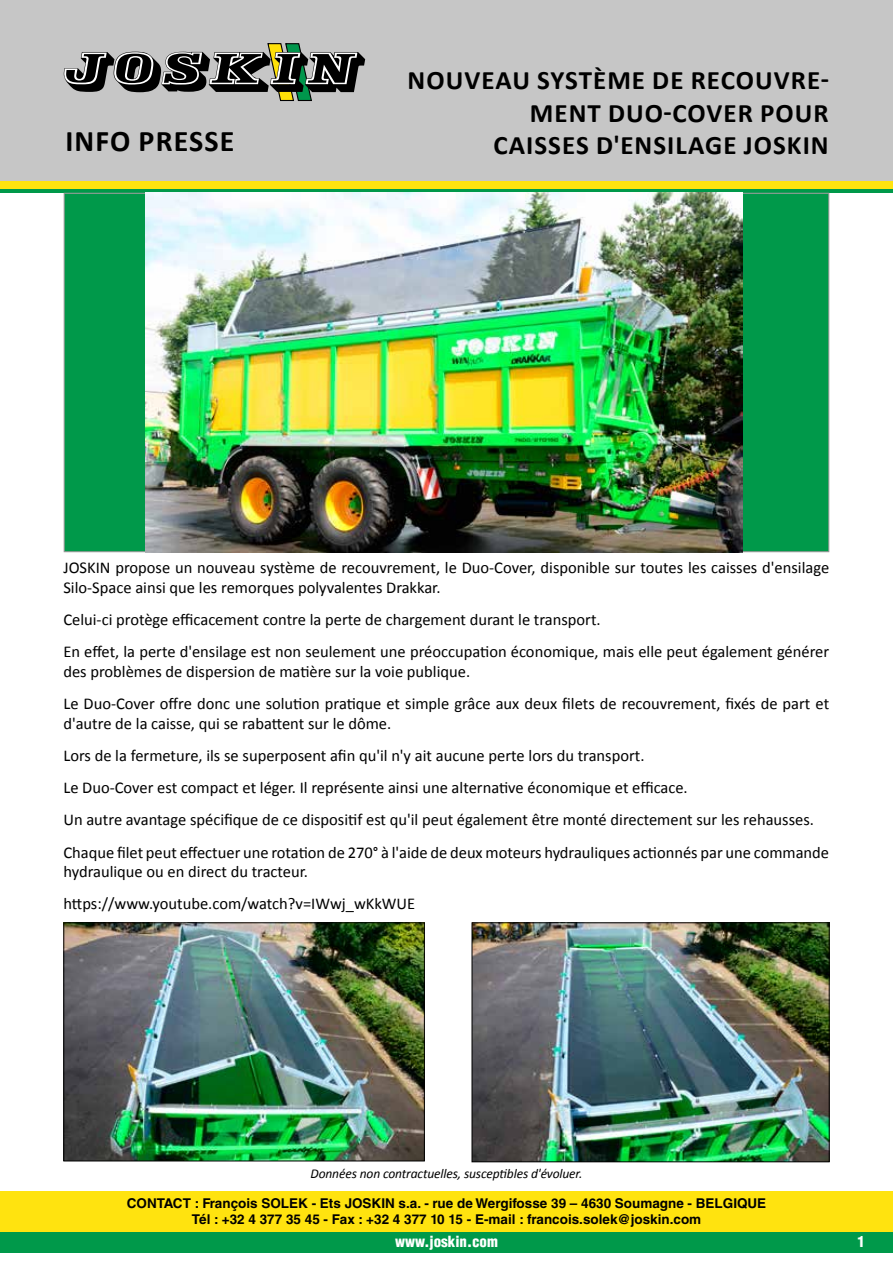
<style>
.page{position:relative;width:893px;height:1263px;background:#fff}
.page>*{position:absolute;margin:0;border:0;box-sizing:border-box;transform-origin:0 0}
.t1{font:700 30px "Calibri";letter-spacing:.04em;color:#000}
.t2{font:700 26.7px/32.4px "Calibri";letter-spacing:.04em;color:#000;text-align:right}
.t3{font:16.5px/32.2px "Calibri";color:#000}
.t4{font:900 condensed 15px "Helvetica LT Std";color:#fff}
.t5{font:700 13.5px/16.2px "Helvetica LT Std";color:#000;text-align:center}
.t6{font:italic 13.5px "Calibri";letter-spacing:-.01em;color:#000}
</style>
<div class="page">
<div style="left:0;top:1229px;width:893px;height:23px;background:#00994a"></div>
<svg style="left:0;top:189px;width:893px;height:4px;background:#29a867"></svg>
<div style="left:0;top:1191px;width:893px;height:40px;background:#ffe30f"></div>
<div style="left:0;top:180px;width:893px;height:9px;background:#ffe30f"></div>
<div style="left:0;top:0;width:893px;height:181px;background:#c6c6c6"></div>
<svg style="left:64px;top:43px;width:301px;height:58px"></svg>
<div style="left:64px;top:193px;width:765px;height:359px;background:#00994a;border:1px solid #979696"></div>
<img style="left:474px;top:924px;width:354px;height:236px">
<div style="left:472px;top:922px;width:358px;height:240px;border:1px solid #000"></div>
<img style="left:65px;top:924px;width:358px;height:235px">
<div style="left:63px;top:922px;width:362px;height:239px;border:1px solid #000"></div>
<img style="left:145px;top:193px;width:598px;height:359px">
<h1 class="t1" style="left:65px;top:121px;width:171px">INFO PRESSE</h1>
<h2 class="t2" style="left:408px;top:64px;width:423px">NOUVEAU SYSTÈME DE RECOUVRE-<br>MENT DUO-COVER POUR<br>CAISSES D'ENSILAGE JOSKIN</h2>
<p class="t3" style="left:63px;top:558px;width:767px;line-height:19.5px">JOSKIN propose un nouveau système de recouvrement, le Duo-Cover, disponible sur toutes les caisses d'ensilage<br>Silo-Space ainsi que les remorques polyvalentes Drakkar.</p>
<p class="t3" style="left:63px;top:603px;width:767px">Celui-ci protège efficacement contre la perte de chargement durant le transport.<br>En effet, la perte d'ensilage est non seulement une préoccupation économique, mais elle peut également générer</p>
<p class="t3" style="left:63px;top:655px;width:767px">des problèmes de dispersion de matière sur la voie publique.<br>Le Duo-Cover offre donc une solution pratique et simple grâce aux deux filets de recouvrement, fixés de part et</p>
<p class="t3" style="left:63px;top:707px;width:767px">d'autre de la caisse, qui se rabattent sur le dôme.<br>Lors de la fermeture, ils se superposent afin qu'il n'y ait aucune perte lors du transport.<br>Le Duo-Cover est compact et léger. Il représente ainsi une alternative économique et efficace.<br>Un autre avantage spécifique de ce dispositif est qu'il peut également être monté directement sur les rehausses.<br>Chaque filet peut effectuer une rotation de 270° à l'aide de deux moteurs hydrauliques actionnés par une commande</p>
<p class="t3" style="left:63px;top:856px;width:353px">hydraulique ou en direct du tracteur. https://www.youtube.com/watch?v=IWwj_wKkWUE</p>
<p class="t6" style="left:310px;top:1164px;width:273px">Données non contractuelles, susceptibles d'évoluer.</p>
<p class="t5" style="left:127px;top:1195px;width:641px">CONTACT : François SOLEK - Ets JOSKIN s.a. - rue de Wergifosse 39 – 4630 Soumagne - BELGIQUE<br>Tél : +32 4 377 35 45 - Fax : +32 4 377 10 15 - E-mail : francois.solek@joskin.com</p>
<p class="t4" style="left:395px;top:1232px;width:104px">www.joskin.com</p>
<p class="t4" style="left:857px;top:1232px;width:9px">1</p>
</div>
